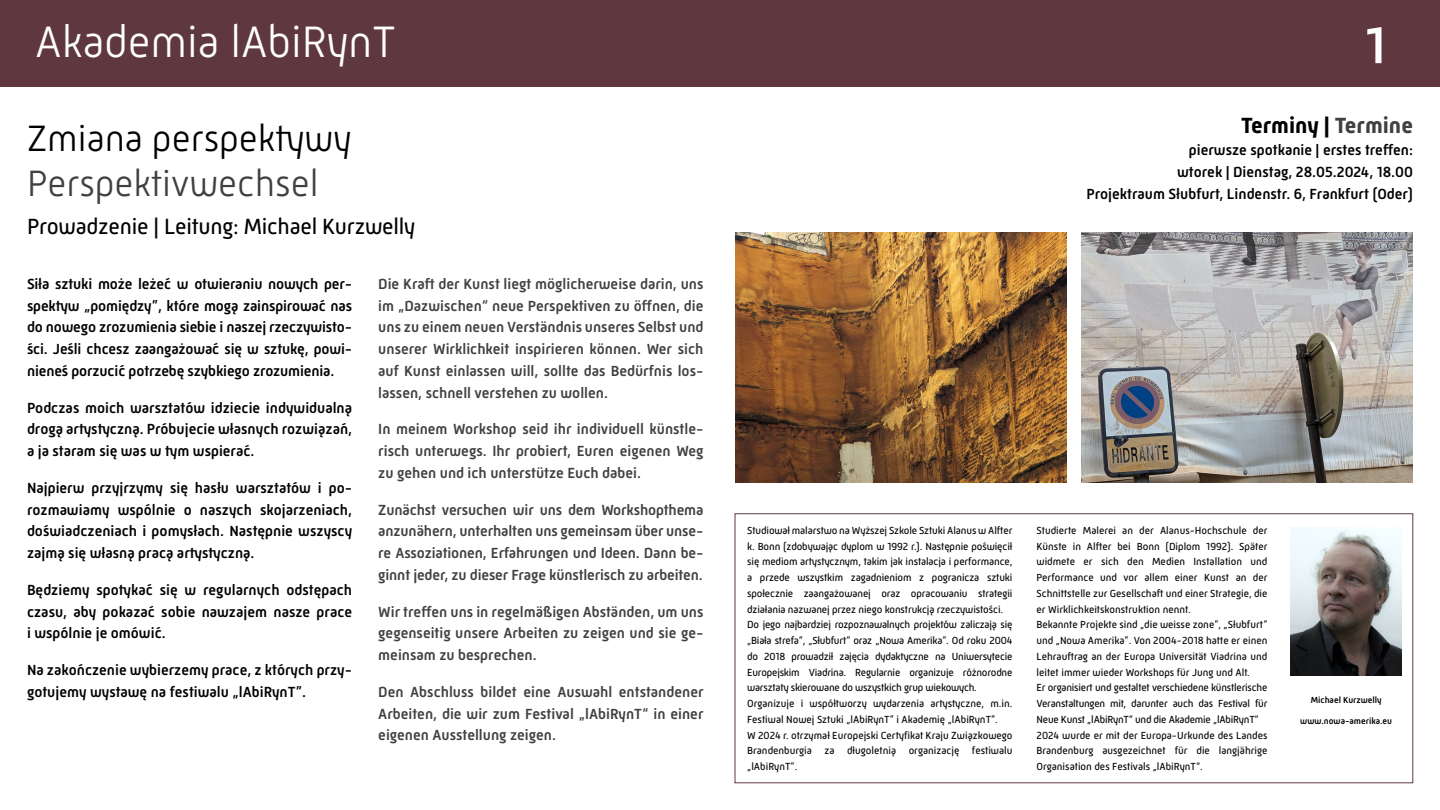
<style>
.page{position:relative;width:1440px;height:810px;background:#fff}
.page>*{position:absolute;margin:0;border:0;box-sizing:border-box;transform-origin:0 0}
.tytul{font:500 52.5px "Mic 32 New";color:#fff}
.t1{font:300 45px "Mic 32 New";color:#fff}
.tytul-2{font:300 37.5px "Mic 32 New";color:#000}
.tytul-3{font:300 37.5px "Mic 32 New";color:#404040}
.lead{font:22.5px "Mic 32 New";letter-spacing:-.01em;color:#000}
.mic_PL{font:700 22.5px "Mic 32 New";color:#000}
.mic_PL-2{font:500 15px/21.8px "Mic 32 New";color:#000;text-align:justify}
.mic_DE{font:500 15px/21.8px "Mic 32 New";color:#404040;text-align:justify}
.mic_PL-3{font:10.5px/15.8px "Mic 32 New";color:#000;text-align:justify}
.t2{font:500 9px "Mic 32 New";color:#000}
.s1{color:#404040}
</style>
<div class="page">
<div style="left:0;top:0;width:1440px;height:87px;background:#5f383f"></div>
<img style="left:735px;top:232px;width:332px;height:250px">
<img style="left:1081px;top:232px;width:332px;height:250px">
<img style="left:1291px;top:527px;width:111px;height:148px">
<h2 class="t1" style="left:35px;top:17px;width:362px">Akademia lAbiRynT</h2>
<p class="tytul-2" style="left:27px;top:117px;width:326px">Zmiana perspektywy</p>
<p class="tytul-3" style="left:27px;top:162px;width:293px">Perspektivwechsel</p>
<p class="lead" style="left:27px;top:213px;width:390px">Prowadzenie | Leitung: Michael Kurzwelly</p>
<p class="mic_PL-2" style="left:27px;top:273px;width:327px">Siła sztuki może leżeć w otwieraniu nowych per&shy;spektyw „pomiędzy”, które mogą zainspirować nas do nowego zrozumienia siebie i naszej rzeczywisto&shy;ści. Jeśli chcesz zaangażować się w sztukę, powi&shy;nieneś porzucić potrzebę szybkiego zrozumienia.</p>
<p class="mic_PL-2" style="left:27px;top:397px;width:327px">Podczas moich warsztatów idziecie indywidualną drogą artystyczną. Próbujecie własnych rozwiązań, a ja staram się was w tym wspierać.</p>
<p class="mic_PL-2" style="left:27px;top:477px;width:327px">Najpierw przyjrzymy się hasłu warsztatów i po&shy;rozmawiamy wspólnie o naszych skojarzeniach, doświadczeniach i pomysłach. Następnie wszyscy zajmą się własną pracą artystyczną.</p>
<p class="mic_PL-2" style="left:27px;top:579px;width:327px">Będziemy spotykać się w regularnych odstępach czasu, aby pokazać sobie nawzajem nasze prace i wspólnie je omówić.</p>
<p class="mic_PL-2" style="left:27px;top:659px;width:327px">Na zakończenie wybierzemy prace, z których przy&shy;gotujemy wystawę na festiwalu „lAbiRynT”.</p>
<p class="mic_DE" style="left:378px;top:273px;width:327px">Die Kraft der Kunst liegt möglicherweise darin, uns im „Dazwischen“ neue Perspektiven zu öffnen, die uns zu einem neuen Verständnis unseres Selbst und unserer Wirklichkeit inspirieren können. Wer sich auf Kunst einlassen will, sollte das Bedürfnis los&shy;lassen, schnell verstehen zu wollen.</p>
<p class="mic_DE" style="left:378px;top:418px;width:327px">In meinem Workshop seid ihr individuell künstle&shy;risch unterwegs. Ihr probiert, Euren eigenen Weg zu gehen und ich unterstütze Euch dabei.</p>
<p class="mic_DE" style="left:378px;top:499px;width:327px">Zunächst versuchen wir uns dem Workshopthema anzunähern, unterhalten uns gemeinsam über unse&shy;re Assoziationen, Erfahrungen und Ideen. Dann be&shy;ginnt jeder, zu dieser Frage künstlerisch zu arbeiten.</p>
<p class="mic_DE" style="left:378px;top:601px;width:327px">Wir treffen uns in regelmäßigen Abständen, um uns gegenseitig unsere Arbeiten zu zeigen und sie ge&shy;meinsam zu besprechen.</p>
<p class="mic_DE" style="left:378px;top:681px;width:327px">Den Abschluss bildet eine Auswahl entstandener Arbeiten, die wir zum Festival „lAbiRynT“ in einer eigenen Ausstellung zeigen.</p>
<p class="tytul" style="left:1365px;top:15px;width:22px">1</p>
<p class="mic_PL" style="left:1241px;top:113px;width:173px">Terminy | <span class="s1">Termine</span></p>
<p class="mic_PL-2" style="left:1189px;top:139px;width:226px">pierwsze spotkanie | erstes treffen:</p>
<p class="mic_PL-2" style="left:1086px;top:161px;width:328px;text-align:right">wtorek | Dienstag, 28.05.2024, 18.00<br>Projektraum Słubfurt, Lindenstr. 6, Frankfurt (Oder)</p>
<p class="mic_PL-3" style="left:747px;top:522px;width:267px">Studiował malarstwo na Wyższej Szkole Sztuki Alanus w Alfter k. Bonn (zdobywając dyplom w 1992 r.). Następnie poświęcił się mediom artystycznym, takim jak instalacja i performance, a przede wszystkim zagadnieniom z pogranicza sztuki społecznie zaangażowanej oraz opracowaniu strategii działania nazwanej przez niego konstrukcją rzeczywistości.</p>
<p class="mic_PL-3" style="left:747px;top:617px;width:267px">Do jego najbardziej rozpoznawalnych projektów zaliczają się „Biała strefa”, „Słubfurt” oraz „Nowa Amerika”. Od roku 2004 do 2018 prowadził zajęcia dydaktyczne na Uniwersytecie Europejskim Viadrina. Regularnie organizuje różnorodne warsztaty skierowane do wszystkich grup wiekowych.</p>
<p class="mic_PL-3" style="left:747px;top:696px;width:267px">Organizuje i współtworzy wydarzenia artystyczne, m.in.<br>Festiwal Nowej Sztuki „lAbiRynT” i Akademię „lAbiRynT”.</p>
<p class="mic_PL-3" style="left:747px;top:727px;width:267px">W 2024 r. otrzymał Europejski Certyfikat Kraju Związkowego Brandenburgia za długoletnią organizację festiwalu „lAbiRynT”.</p>
<p class="mic_PL-3" style="left:1036px;top:522px;width:233px">Studierte Malerei an der Alanus-Hochschule der Künste in Alfter bei Bonn (Diplom 1992). Später widmete er sich den Medien Installation und Performance und vor allem einer Kunst an der Schnittstelle zur Gesellschaft und einer Strategie, die er Wirklichkeitskonstruktion nennt.</p>
<p class="mic_PL-3" style="left:1036px;top:617px;width:233px">Bekannte Projekte sind „die weisse zone”, „Słubfurt” und „Nowa Amerika”. Von 2004-2018 hatte er einen Lehrauftrag an der Europa Universität Viadrina und leitet immer wieder Workshops für Jung und Alt.</p>
<p class="mic_PL-3" style="left:1036px;top:680px;width:232px">Er organisiert und gestaltet verschiedene künstlerische Veranstaltungen mit, darunter auch das Festival für Neue Kunst „lAbiRynT“ und die Akademie „lAbiRynT“</p>
<p class="mic_PL-3" style="left:1036px;top:727px;width:233px">2024 wurde er mit der Europa-Urkunde des Landes Brandenburg ausgezeichnet für die langjährige Organisation des Festivals „lAbiRynT“.</p>
<p class="t2" style="left:1311px;top:694px;width:73px">Michael Kurzwelly</p>
<p class="t2" style="left:1300px;top:716px;width:93px">www.nowa-amerika.eu</p>
</div>
